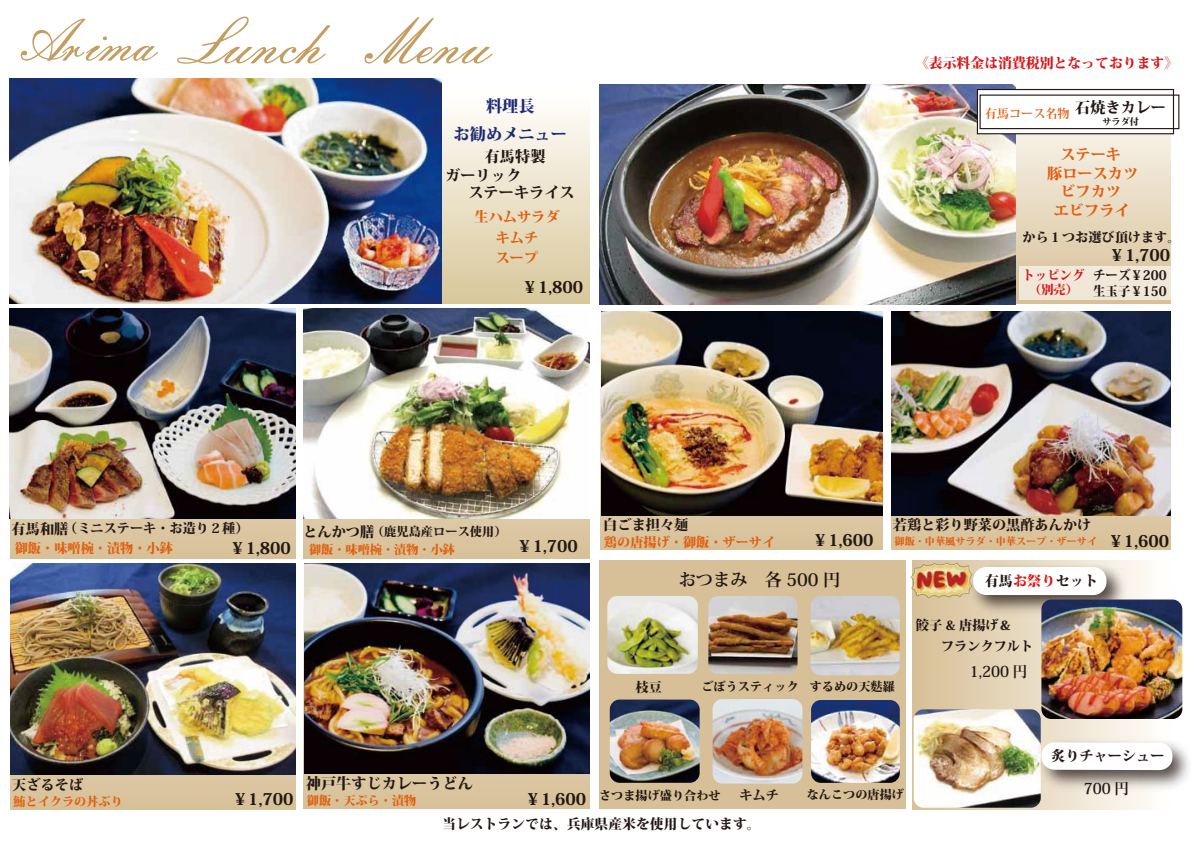
<style>
.page{position:relative;width:1191px;height:842px;background:#fff}
.page>*{position:absolute;margin:0;border:0;box-sizing:border-box;transform-origin:0 0}
.t1{font:63.5px "Embassy JS";color:#c49d61}
.t2{font:700 17.2px "Koz Min Pro";color:#221714}
.t3{font:800 16.2px "Koz Min Pro";color:#221714}
.t4{font:800 16.2px/28.4px "Koz Min Pro";color:#1e2974;text-align:center}
.t5{font:800 15.2px "Koz Min Pro";color:#221714}
.t6{font:800 15.2px/18.4px "Koz Min Pro";color:#df5f0e;text-align:center}
.t7{font:700 15.2px "Koz Min Pro";color:#221714;scale:.95 1}
.t8{font:800 14.2px "Koz Min Pro";color:#221714}
.t9{font:800 14.2px "Koz Min Pro";color:#df5f0e}
.t10{font:800 13.8px "Koz Min Pro";color:#221714}
.t11{font:800 13.8px "Koz Min Pro";color:#d71618}
.t12{font:800 13.2px "Koz Min Pro";color:#221714}
.t13{font:800 13.2px "Koz Min Pro";color:#df5f0e}
.t14{font:800 13.2px/15.2px "Koz Min Pro";color:#221714;scale:.94 1}
.t15{font:800 13.2px "Koz Min Pro";color:#d71618;scale:.94 1}
.t16{font:800 12.2px "Koz Min Pro";color:#221714}
.t17{font:800 12.2px "Koz Min Pro";color:#df5f0e}
.t18{font:700 12.2px "Koz Min Pro";color:#df5f0e}
.t19{font:800 12.2px "Koz Min Pro";color:#d71618}
.t20{font:800 10.1px "Koz Min Pro";color:#df5f0e}
.t21{font:800 9.1px "Koz Min Pro";color:#221714}
.s1{font-size:57.7px}
.s2{font-size:14.2px}
.s3{color:#d71618}
</style>
<div class="page">
<div style="left:14px;top:85px;width:576px;height:218px;background:linear-gradient(to bottom,#fff,#d8c79a)"></div>
<div style="left:304px;top:312px;width:285px;height:247px;background:#dac59f"></div>
<div style="left:10px;top:311px;width:286px;height:248px;background:#dac59f"></div>
<div style="left:304px;top:560px;width:285px;height:248px;background:#dac59e"></div>
<div style="left:10px;top:561px;width:286px;height:248px;background:#dac49e"></div>
<img style="left:10px;top:563px;width:285px;height:211px">
<img style="left:304px;top:309px;width:286px;height:209px">
<img style="left:10px;top:79px;width:432px;height:224px">
<img style="left:10px;top:308px;width:285px;height:210px">
<img style="left:304px;top:563px;width:285px;height:211px">
<div style="left:599px;top:560px;width:307px;height:249px;background:#d7c097"></div>
<svg style="left:1015px;top:86px;width:155px;height:218px;background:#e8dac4"></svg>
<div style="left:891px;top:317px;width:279px;height:232px;background:#dac49e"></div>
<div style="left:600px;top:310px;width:282px;height:239px;background:#dac49e"></div>
<div style="left:912px;top:561px;width:266px;height:248px;background:linear-gradient(to right,#d6bf96,#fffffe)"></div>
<img style="left:599px;top:84px;width:416px;height:220px">
<img style="left:913px;top:709px;width:127px;height:99px">
<img style="left:712px;top:699px;width:90px;height:84px">
<img style="left:607px;top:596px;width:91px;height:78px">
<img style="left:708px;top:596px;width:89px;height:78px">
<img style="left:810px;top:596px;width:89px;height:79px">
<img style="left:964px;top:560px;width:168px;height:61px">
<div style="left:973px;top:567px;width:133px;height:28px;background:#fff;border-radius:13px"></div>
<img style="left:1032px;top:733px;width:158px;height:62px">
<svg style="left:1041px;top:742px;width:131px;height:28px"></svg>
<img style="left:811px;top:700px;width:88px;height:83px">
<img style="left:610px;top:699px;width:89px;height:84px">
<div style="left:977px;top:90px;width:196px;height:44px;background:#fff"></div>
<div style="left:977px;top:89px;width:197px;height:45px;border:1px solid #221714"></div>
<div style="left:979px;top:95px;width:200px;height:34px;border:1px solid #221714"></div>
<div style="left:1019px;top:267px;width:154px;height:33px;background:#f0e7d9"></div>
<img style="left:910px;top:560px;width:63px;height:44px">
<img style="left:601px;top:311px;width:281px;height:205px">
<img style="left:892px;top:311px;width:278px;height:205px">
<img style="left:1041px;top:599px;width:141px;height:120px">
<h1 class="t1" style="left:21px;top:0;width:470px"><span class="s1">Arima</span> Lunch Menu</h1>
<p class="t4" style="left:453px;top:91px;width:115px">料理長<br>お勧めメニュー</p>
<p class="t5" style="left:485px;top:145px;width:62px">有馬特製</p>
<p class="t5" style="left:445px;top:164px;width:77px">ガーリック</p>
<p class="t5" style="left:468px;top:181px;width:108px">ステーキライス</p>
<p class="t9" style="left:474px;top:206px;width:87px">生ハムサラダ</p>
<p class="t9" style="left:496px;top:227px;width:44px">キムチ</p>
<p class="t9" style="left:496px;top:248px;width:44px">スープ</p>
<p class="t3" style="left:522px;top:275px;width:63px">￥1,800</p>
<p class="t11" style="left:915px;top:53px;width:265px">《表示料金は消費税別となっております》</p>
<p class="t18" style="left:985px;top:104px;width:183px">有馬コース名物<sup>石焼きカレー</sup></p>
<p class="t21" style="left:1102px;top:115px;width:38px">サラダ付</p>
<p class="t6" style="left:1047px;top:145px;width:93px">ステーキ<br>豚ロースカツビフカツ<br>エビフライ</p>
<p class="t12" style="left:1022px;top:227px;width:153px">から１つお選び頂けます｡</p>
<p class="t15" style="left:1022px;top:265px;width:67px">トッピング</p>
<p class="t19" style="left:1029px;top:281px;width:50px">（別売）</p>
<p class="t3" style="left:1109px;top:243px;width:63px">￥1,700</p>
<p class="t14" style="left:1093px;top:267px;width:80px">チーズ￥200生玉子￥150</p>
<p class="t12" style="left:11px;top:519px;width:239px"><span class="s2">有馬和膳</span>（ミニステーキ・お造り２種）</p>
<p class="t16" style="left:303px;top:523px;width:205px"><span class="s2">とんかつ膳</span>（鹿児島産ロース使用）</p>
<p class="t13" style="left:15px;top:538px;width:160px">御飯 ・味噌椀・漬物・小鉢</p>
<p class="t3" style="left:516px;top:534px;width:63px">￥1,700</p>
<p class="t3" style="left:229px;top:536px;width:63px">￥1,800</p>
<p class="t17" style="left:309px;top:540px;width:147px">御飯 ・味噌椀・漬物・小鉢</p>
<p class="t8" style="left:603px;top:514px;width:87px">白ごま担々麺</p>
<p class="t13" style="left:604px;top:532px;width:173px">鶏の唐揚げ・御飯・ザーサイ</p>
<p class="t3" style="left:812px;top:528px;width:63px">￥1,600</p>
<p class="t8" style="left:892px;top:514px;width:200px">若鶏と彩り野菜の黒酢あんかけ</p>
<p class="t20" style="left:894px;top:534px;width:204px">御飯・中華風サラダ・中華スープ・ザーサイ</p>
<h2 class="t2" style="left:678px;top:567px;width:163px">おつまみ　各 500 円</h2>
<p class="t12" style="left:635px;top:677px;width:28px">枝豆</p>
<p class="t16" style="left:701px;top:678px;width:195px">ごぼうスティック するめの天麩羅</p>
<p class="t8" style="left:984px;top:570px;width:115px">有馬<span class="s3">お祭り</span>セット</p>
<p class="t12" style="left:916px;top:615px;width:97px">餃子 &amp; 唐揚げ＆</p>
<p class="t7" style="left:970px;top:660px;width:62px">1,200 円</p>
<p class="t12" style="left:941px;top:636px;width:94px">フランクフルト</p>
<p class="t3" style="left:1107px;top:528px;width:63px">￥1,600</p>
<p class="t8" style="left:12px;top:774px;width:72px">天ざるそば</p>
<p class="t17" style="left:13px;top:792px;width:111px">鮪とイクラの丼ぶり</p>
<p class="t3" style="left:232px;top:787px;width:63px">￥1,700</p>
<p class="t5" style="left:306px;top:772px;width:169px">神戸牛すじカレーうどん</p>
<p class="t17" style="left:307px;top:792px;width:111px">御飯・天ぷら・漬物</p>
<p class="t3" style="left:525px;top:786px;width:63px">￥1,600</p>
<p class="t16" style="left:599px;top:786px;width:123px">さつま揚げ盛り合わせ</p>
<p class="t12" style="left:739px;top:785px;width:41px">キムチ</p>
<p class="t16" style="left:806px;top:785px;width:99px">なんこつの唐揚げ</p>
<p class="t8" style="left:1051px;top:745px;width:115px">炙りチャーシュー</p>
<p class="t7" style="left:1083px;top:778px;width:49px">700 円</p>
<p class="t10" style="left:442px;top:814px;width:320px">当レストランでは、兵庫県産米を使用しています。</p>
</div>
